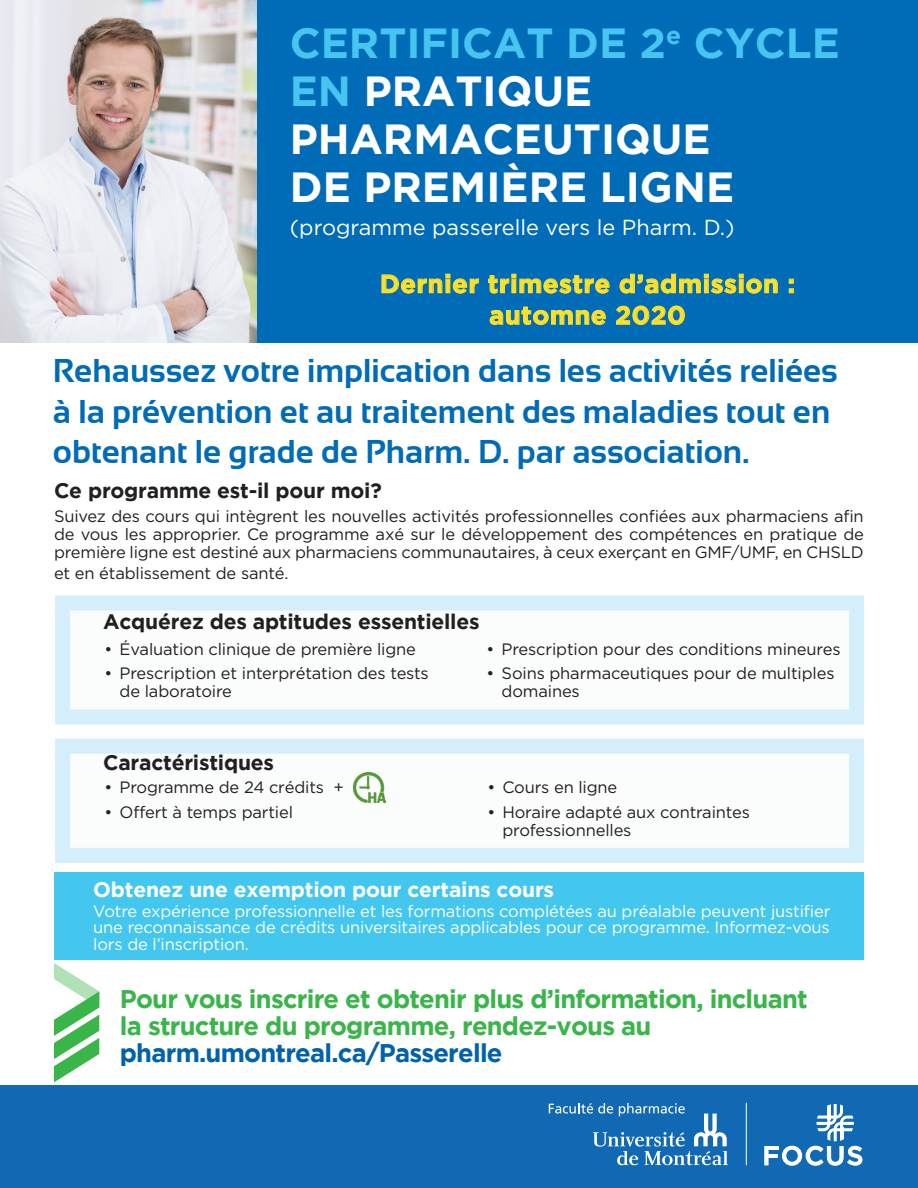
<style>
.page{position:relative;width:918px;height:1188px;background:#fff}
.page>*{position:absolute;margin:0;border:0;box-sizing:border-box;transform-origin:0 0}
.Website_address{font:700 42px/48px "Gotham";color:#fff}
.Website_address-2{font:700 33px/40.5px "Sansation";color:#006bb6}
.t1{font:700 25.5px/27px "Gotham";letter-spacing:-.03em;color:#3ab54a}
.Website_address-3{font:700 25.5px/31.5px "Gotham";letter-spacing:.02em;color:#fae031;text-align:center}
.Website_address-4{font:21.75px "Gotham Pro";color:#fff}
.t2{font:700 21px "Gotham";letter-spacing:-.01em;color:#231f20}
.t3{font:700 21px "Gotham";letter-spacing:-.01em;color:#fff}
.t4{font:16.5px/18px "Gotham Pro";letter-spacing:-.01em;color:#231f20}
.t5{font:16.5px/16.5px "Gotham Pro";letter-spacing:-.01em;color:#fff;text-align:justify}
.s1{color:#45c5ef}
.s2{color:#0061ad}
</style>
<div class="page">
<img style="left:0;top:0;width:257px;height:342px">
<div style="left:257px;top:0;width:661px;height:342px;background:#006bb6"></div>
<div style="left:55px;top:739px;width:809px;height:124px;background:#fbfcfc;border:15px solid #d4effb"></div>
<div style="left:54px;top:872px;width:810px;height:88px;background:#44c7ee"></div>
<div style="left:55px;top:595px;width:809px;height:129px;background:#fbfcfc;border:15px solid #d4effb"></div>
<img style="left:353px;top:773px;width:32px;height:30px">
<svg style="left:54px;top:963px;width:45px;height:119px"></svg>
<svg style="left:381px;top:274px;width:98px;height:20px"></svg>
<svg style="left:488px;top:274px;width:122px;height:20px"></svg>
<svg style="left:619px;top:273px;width:159px;height:21px"></svg>
<svg style="left:789px;top:289px;width:4px;height:4px"></svg>
<svg style="left:789px;top:279px;width:4px;height:4px"></svg>
<svg style="left:489px;top:306px;width:117px;height:19px"></svg>
<svg style="left:616px;top:305px;width:69px;height:20px"></svg>
<div style="left:0;top:1085px;width:918px;height:103px;background:#1169b4"></div>
<svg style="left:549px;top:1103px;width:179px;height:62px"></svg>
<svg style="left:765px;top:1104px;width:97px;height:61px"></svg>
<hr style="left:840px;top:1127px;width:3px;height:14px;background:#fff">
<hr style="left:827px;top:1104px;width:3px;height:16px;background:#fff">
<hr style="left:746px;top:1103px;width:1px;height:62px;background:#fff">
<p class="Website_address" style="left:290px;top:18px;width:552px"><span class="s1">CERTIFICAT DE 2</span><sup>e</sup> <span class="s1">CYCLE<br>EN</span> PRATIQUE<br>PHARMACEUTIQUE<br>DE PREMIÈRE LIGNE</p>
<p class="Website_address-4" style="left:290px;top:216px;width:446px">(programme passerelle vers le Pharm. D.)</p>
<p class="Website_address-3" style="left:380px;top:267px;width:417px">Dernier trimestre d’admission : automne 2020</p>
<p class="Website_address-2" style="left:53px;top:351px;width:786px">Rehaussez votre implication dans les activités reliées à la prévention et au traitement des maladies tout en obtenant le grade de Pharm. D. par association.</p>
<p class="t2" style="left:54px;top:479px;width:329px">Ce programme est-il pour moi?</p>
<p class="t4" style="left:54px;top:507px;width:811px;text-align:justify">Suivez des cours qui intègrent les nouvelles activités professionnelles confiées aux pharmaciens afin de vous les approprier. Ce programme axé sur le développement des compétences en pratique de première ligne est destiné aux pharmaciens communautaires, à ceux exerçant en GMF/UMF, en CHSLD</p>
<p class="t4" style="left:54px;top:564px;width:236px">et en établissement de santé.</p>
<p class="t2" style="left:103px;top:609px;width:378px">Acquérez des aptitudes essentielles</p>
<p class="t4" style="left:105px;top:640px;width:313px">• Évaluation clinique de première ligne</p>
<p class="t4" style="left:120px;top:664px;width:311px;text-indent:-15px">• Prescription et interprétation des tests de laboratoire</p>
<p class="t4" style="left:487px;top:640px;width:355px">• Prescription pour des conditions mineures</p>
<p class="t4" style="left:502px;top:664px;width:334px;text-indent:-15px">• Soins pharmaceutiques pour de multiples domaines</p>
<p class="t2" style="left:103px;top:750px;width:172px">Caractéristiques</p>
<p class="t4" style="left:105px;top:778px;width:241px">• Programme de 24 crédits +</p>
<p class="t4" style="left:105px;top:803px;width:190px">• Offert à temps partiel</p>
<p class="t4" style="left:487px;top:778px;width:131px">• Cours en ligne</p>
<p class="t4" style="left:502px;top:803px;width:249px;text-indent:-15px">• Horaire adapté aux contraintes professionnelles</p>
<p class="t3" style="left:93px;top:878px;width:462px">Obtenez une exemption pour certains cours</p>
<p class="t5" style="left:93px;top:903px;width:739px">Votre expérience professionnelle et les formations complétées au préalable peuvent justifier une reconnaissance de crédits universitaires applicables pour ce programme. Informez-vous lors de l’inscription.</p>
<p class="t1" style="left:120px;top:985px;width:689px">Pour vous inscrire et obtenir plus d’information, incluant la structure du programme, rendez-vous au <span class="s2">pharm.umontreal.ca/Passerelle</span></p>
</div>
